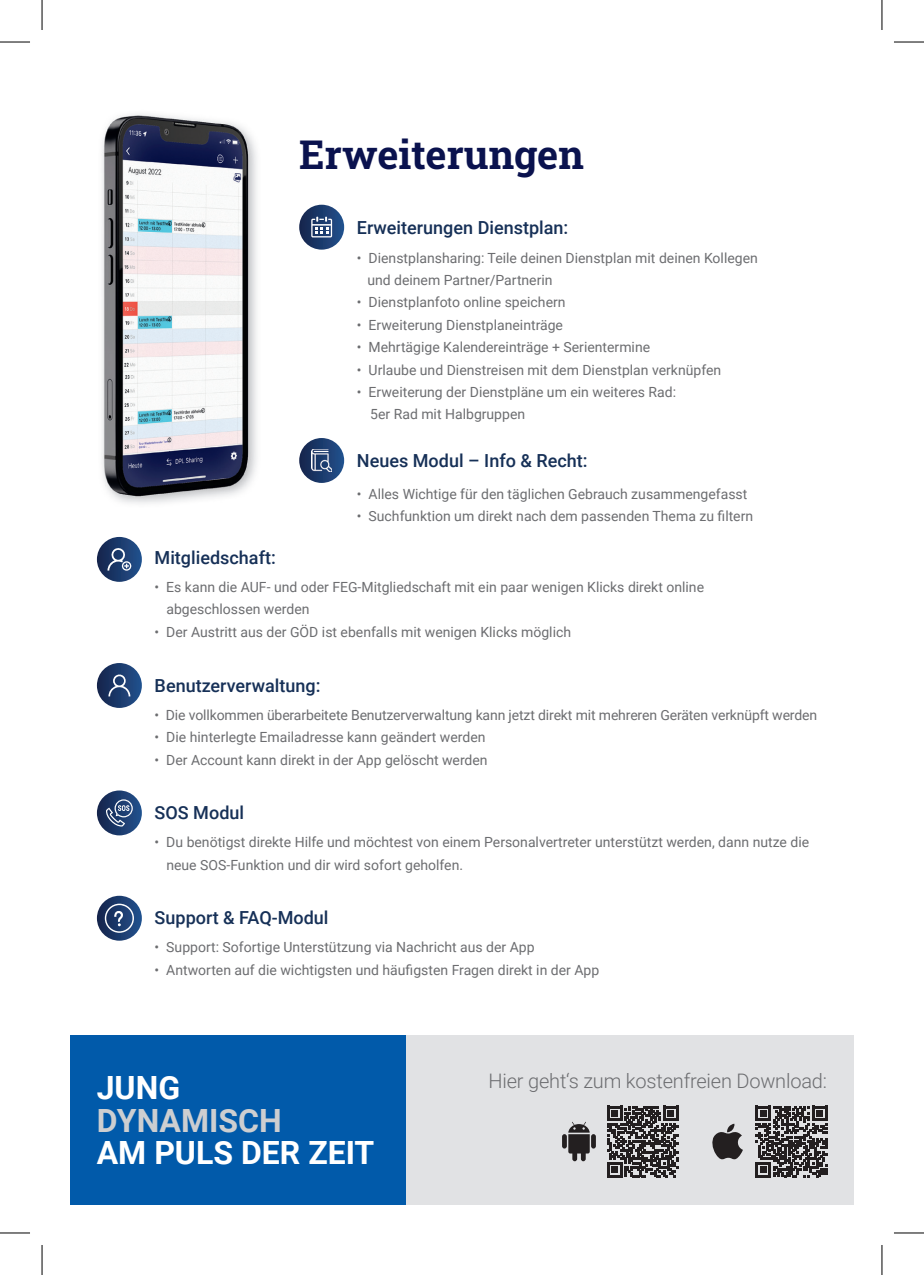
<style>
.page{position:relative;width:924px;height:1275px;background:#fff}
.page>*{position:absolute;margin:0;border:0;box-sizing:border-box;transform-origin:0 0}
.t1{font:40px "Roboto Slab";color:#0a124e}
.t2{font:700 32px "Roboto";color:#fff}
.t3{font:700 32px "Roboto";color:#cdced0}
.t4{font:300 20px "Roboto";letter-spacing:-.01em;color:#6c6d70}
.t5{font:500 18px "Roboto";color:#163057}
.t6{font:14px/22.4px "Roboto";color:#6c6d70}
</style>
<div class="page">
<div style="left:405px;top:1034px;width:448px;height:170px;background:#e1e2e4"></div>
<div style="left:70px;top:1034px;width:335px;height:170px;background:#015aaa"></div>
<svg style="left:299px;top:205px;width:45px;height:45px"></svg>
<svg style="left:299px;top:438px;width:45px;height:45px"></svg>
<svg style="left:97px;top:537px;width:45px;height:45px"></svg>
<svg style="left:97px;top:663px;width:45px;height:45px"></svg>
<svg style="left:97px;top:790px;width:45px;height:45px"></svg>
<svg style="left:311px;top:217px;width:21px;height:20px"></svg>
<svg style="left:107px;top:547px;width:24px;height:23px"></svg>
<img style="left:311px;top:449px;width:21px;height:23px">
<svg style="left:106px;top:799px;width:27px;height:27px"></svg>
<svg style="left:97px;top:895px;width:45px;height:45px"></svg>
<svg style="left:105px;top:903px;width:29px;height:30px"></svg>
<svg style="left:108px;top:674px;width:22px;height:22px"></svg>
<svg style="left:590px;top:1134px;width:5px;height:14px"></svg>
<div style="left:561px;top:1134px;width:5px;height:14px;background:#231f20;border-radius:2px"></div>
<svg style="left:568px;top:1121px;width:21px;height:40px"></svg>
<svg style="left:712px;top:1123px;width:30px;height:36px"></svg>
<svg style="left:755px;top:1106px;width:71px;height:71px"></svg>
<svg style="left:607px;top:1106px;width:71px;height:71px"></svg>
<img style="left:162px;top:115px;width:66px;height:388px">
<img style="left:101px;top:114px;width:61px;height:390px">
<img style="left:228px;top:123px;width:29px;height:372px">
<hr style="left:0;top:42px;width:30px;height:1px;background:#000">
<hr style="left:893px;top:42px;width:30px;height:1px;background:#000">
<hr style="left:0;top:1232px;width:30px;height:1px;background:#000">
<hr style="left:893px;top:1232px;width:30px;height:1px;background:#000">
<hr style="left:42px;top:0;width:1px;height:30px;background:#000">
<hr style="left:42px;top:1245px;width:1px;height:30px;background:#000">
<hr style="left:881px;top:0;width:1px;height:30px;background:#000">
<hr style="left:881px;top:1245px;width:1px;height:30px;background:#000">
<h1 class="t1" style="left:299px;top:127px;width:286px">Erweiterungen</h1>
<p class="t5" style="left:357px;top:215px;width:213px">Erweiterungen Dienstplan:</p>
<p class="t6" style="left:367px;top:246px;width:392px;text-indent:-10px">• Dienstplansharing: Teile deinen Dienstplan mit deinen Kollegen und deinem Partner/Partnerin</p>
<p class="t6" style="left:357px;top:291px;width:210px">• Dienstplanfoto online speichern</p>
<p class="t6" style="left:357px;top:313px;width:207px">• Erweiterung Dienstplaneinträge</p>
<p class="t6" style="left:357px;top:335px;width:295px">• Mehrtägige Kalendereinträge + Serientermine</p>
<p class="t6" style="left:357px;top:358px;width:365px">• Urlaube und Dienstreisen mit dem Dienstplan verknüpfen</p>
<p class="t6" style="left:370px;top:380px;width:307px;text-indent:-13px">• Erweiterung der Dienstpläne um ein weiteres Rad:<br>5er Rad mit Halbgruppen</p>
<p class="t5" style="left:357px;top:447px;width:232px">Neues Modul – Info &amp; Recht:</p>
<p class="t5" style="left:154px;top:545px;width:123px">Mitgliedschaft:</p>
<p class="t6" style="left:357px;top:482px;width:392px">• Alles Wichtige für den täglichen Gebrauch zusammengefasst</p>
<p class="t6" style="left:357px;top:504px;width:397px">• Suchfunktion um direkt nach dem passenden Thema zu filtern</p>
<p class="t6" style="left:166px;top:576px;width:539px;text-indent:-12px">• Es kann die AUF- und oder FEG-Mitgliedschaft mit ein paar wenigen Klicks direkt online abgeschlossen werden</p>
<p class="t6" style="left:154px;top:620px;width:418px">• Der Austritt aus der GÖD ist ebenfalls mit wenigen Klicks möglich</p>
<p class="t5" style="left:154px;top:672px;width:167px">Benutzerverwaltung:</p>
<p class="t6" style="left:154px;top:703px;width:663px">• Die vollkommen überarbeitete Benutzerverwaltung kann jetzt direkt mit mehreren Geräten verknüpft werden</p>
<p class="t6" style="left:154px;top:725px;width:332px">• Die hinterlegte Emailadresse kann geändert werden</p>
<p class="t6" style="left:154px;top:748px;width:334px">• Der Account kann direkt in der App gelöscht werden</p>
<p class="t5" style="left:154px;top:800px;width:91px">SOS Modul</p>
<p class="t6" style="left:166px;top:830px;width:644px;text-indent:-12px">• Du benötigst direkte Hilfe und möchtest von einem Personalvertreter unterstützt werden, dann nutze die neue SOS-Funktion und dir wird sofort geholfen.</p>
<p class="t5" style="left:154px;top:905px;width:175px">Support &amp; FAQ-Modul</p>
<p class="t6" style="left:154px;top:935px;width:381px">• Support: Sofortige Unterstützung via Nachricht aus der App</p>
<p class="t6" style="left:154px;top:958px;width:446px">• Antworten auf die wichtigsten und häufigsten Fragen direkt in der App</p>
<h2 class="t2" style="left:97px;top:1065px;width:85px">JUNG</h2>
<h2 class="t3" style="left:97px;top:1097px;width:186px">DYNAMISCH</h2>
<h2 class="t2" style="left:97px;top:1130px;width:279px">AM PULS DER ZEIT</h2>
<h3 class="t4" style="left:488px;top:1067px;width:340px">Hier geht‘s zum kostenfreien Download:</h3>
</div>
